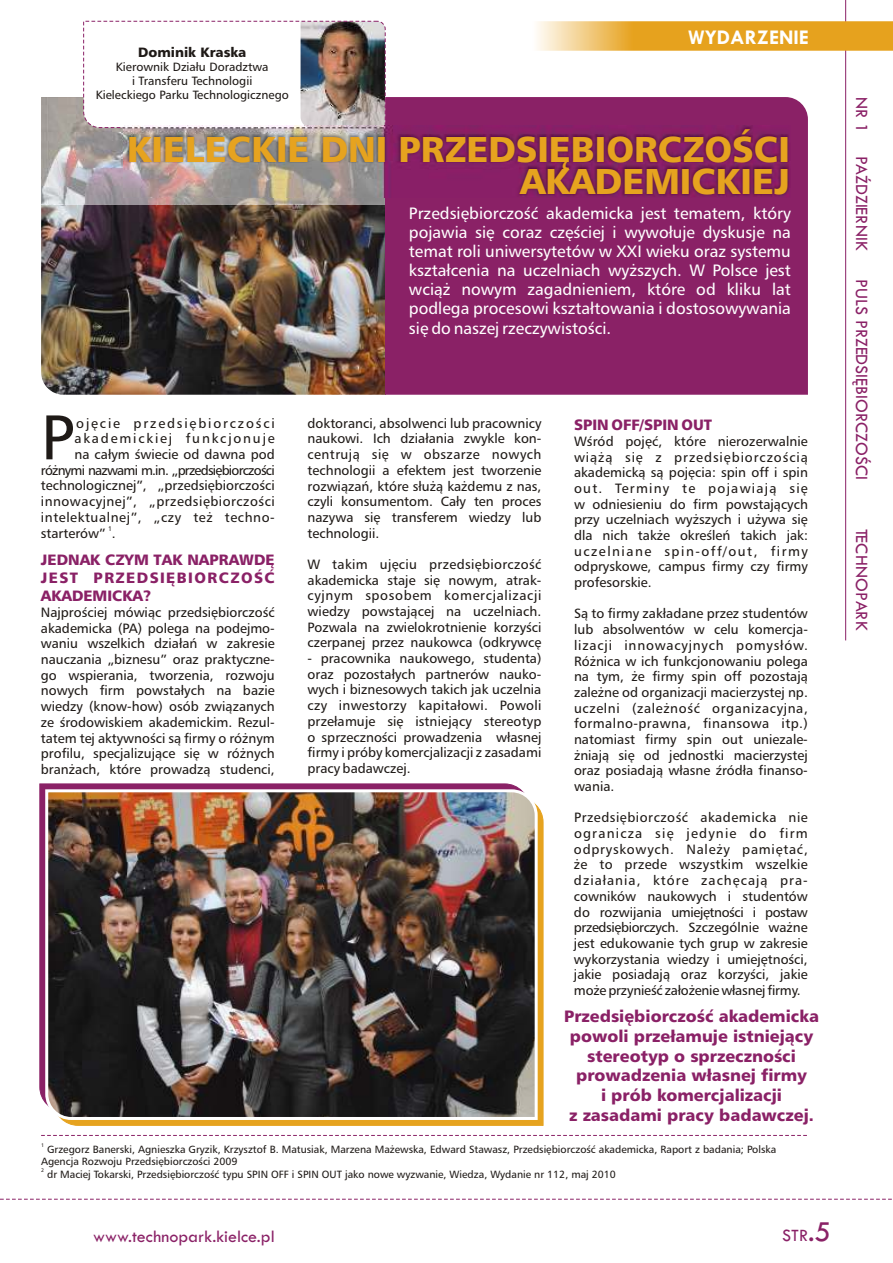
<style>
.page{position:relative;width:893px;height:1263px;background:#fff}
.page>*{position:absolute;margin:0;border:0;box-sizing:border-box;transform-origin:0 0}
.t1{font:63.15px "Humanist 777 AT";color:#1f1a17}
.t2{font:36px/32.1px "Humanist 777 Blk AT";color:#e6a31f;text-align:right}
.t3{font:500 21px "Tw Cen";color:#fff}
.t4{font:500 18px "Tw Cen";color:#8a2166}
.t5{font:16.5px/19.2px "Humanist 777 AT";color:#fff;text-align:justify}
.t6{font:16.5px/19.6px "Humanist 777 Blk AT";color:#8a2166;text-align:center}
.t7{font:15px/17.9px "Humanist 777 Blk AT";color:#8a2166;text-align:justify}
.t8{font:13.5px/15.8px "Humanist 777 AT";color:#1f1a17;text-align:justify}
.t9{font:13.5px "Humanist 777 AT";letter-spacing:.135em;color:#1f1a17}
.t10{font:13.5px "Humanist 777 Blk AT";color:#1f1a17}
.t11{font:12px/14px "Humanist 777 AT";color:#1f1a17;text-align:center}
.t12{font:10.5px/12.1px "Humanist 777 AT";color:#1f1a17}
.t13{font:6.75px "Humanist 777 AT";color:#1f1a17}
.t14{font:5.25px "Humanist 777 AT";color:#1f1a17}
.s1{font-size:30px}
</style>
<div class="page">
<img style="left:41px;top:205px;width:344px;height:190px">
<img style="left:41px;top:97px;width:767px;height:108px">
<div style="left:385px;top:97px;width:422px;height:298px;background:#8a2166"></div>
<hr style="left:845px;top:0;width:1px;height:640px;background:#8a2166">
<svg style="left:0;top:1199px;width:892px;height:1px"></svg>
<svg style="left:83px;top:21px;width:303px;height:107px"></svg>
<svg style="left:41px;top:1135px;width:766px;height:1px"></svg>
<img style="left:537px;top:21px;width:356px;height:30px">
<img style="left:124px;top:126px;width:666px;height:72px">
<div style="left:40px;top:784px;width:479px;height:318px;background:#8a2166"></div>
<svg style="left:63px;top:808px;width:480px;height:318px;background:#e6a423"></svg>
<img style="left:44px;top:788px;width:495px;height:333px">
<p class="t10" style="left:138px;top:47px;width:110px">Dominik Kraska</p>
<p class="t11" style="left:96px;top:61px;width:195px">Kierownik Działu Doradztwa<br>i Transferu Technologii<br>Kieleckiego Parku Technologicznego</p>
<p class="t3" style="left:688px;top:30px;width:122px">WYDARZENIE</p>
<p class="t2" style="left:127px;top:136px;width:664px">KIELECKIE DNI PRZEDSIĘBIORCZOŚCI<br>AKADEMICKIEJ</p>
<p class="t1" style="left:41px;top:411px;width:35px">P</p>
<p class="t9" style="left:76px;top:417px;width:200px">ojęcie przedsiębiorczości</p>
<p class="t8" style="left:41px;top:432px;width:235px;text-align:right">akademickiej funkcjonuje<br>na całym świecie od dawna pod różnymi nazwami m.in. „przedsiębiorczości technologicznej”, „przedsiębiorczości innowacyjnej”, „przedsiębiorczości intelektualnej”, „czy też techno-</p>
<p class="t13" style="left:108px;top:526px;width:5px">1</p>
<p class="t8" style="left:41px;top:527px;width:76px">starterów” .</p>
<p class="t7" style="left:41px;top:552px;width:235px">JEDNAK CZYM TAK NAPRAWDĘ JEST PRZEDSIĘBIORCZOŚĆ AKADEMICKA?</p>
<p class="t8" style="left:41px;top:606px;width:235px">Najprościej mówiąc przedsiębiorczość akademicka (PA) polega na podejmo&shy;waniu wszelkich działań w zakresie nauczania „biznesu” oraz praktyczne&shy;go wspierania, tworzenia, rozwoju nowych firm powstałych na bazie wiedzy (know-how) osób związanych ze środowiskiem akademickim. Rezul&shy;tatem tej aktywności są firmy o różnym profilu, specjalizujące się w różnych branżach, które prowadzą studenci,</p>
<p class="t5" style="left:409px;top:205px;width:383px">Przedsiębiorczość akademicka jest tematem, który pojawia się coraz częściej i wywołuje dyskusje na temat roli uniwersytetów w XXI wieku oraz systemu kształcenia na uczelniach wyższych. W Polsce jest wciąż nowym zagadnieniem, które od kliku lat podlega procesowi kształtowania i dostosowywania się do naszej rzeczywistości.</p>
<p class="t8" style="left:308px;top:416px;width:235px">doktoranci, absolwenci lub pracownicy naukowi. Ich działania zwykle kon&shy;centrują się w obszarze nowych technologii a efektem jest tworzenie rozwiązań, które służą każdemu z nas, czyli konsumentom. Cały ten proces nazywa się transferem wiedzy lub technologii.</p>
<p class="t8" style="left:308px;top:557px;width:235px">W takim ujęciu przedsiębiorczość akademicka staje się nowym, atrak&shy;cyjnym sposobem komercjalizacji wiedzy powstającej na uczelniach.<br>Pozwala na zwielokrotnienie korzyści czerpanej przez naukowca (odkrywcę</p>
<p class="t8" style="left:308px;top:652px;width:235px">- pracownika naukowego, studenta) oraz pozostałych partnerów nauko&shy;wych i biznesowych takich jak uczelnia czy inwestorzy kapitałowi. Powoli przełamuje się istniejący stereotyp o sprzeczności prowadzenia własnej firmy i próby komercjalizacji z zasadami pracy badawczej.</p>
<p class="t7" style="left:574px;top:417px;width:140px">SPIN OFF/SPIN OUT</p>
<p class="t8" style="left:574px;top:434px;width:235px">Wśród pojęć, które nierozerwalnie wiążą się z przedsiębiorczością akademicką są pojęcia: spin off i spin out. Terminy te pojawiają się w odniesieniu do firm powstających przy uczelniach wyższych i używa się dla nich także określeń takich jak: uczelniane spin-off/out, firmy odpryskowe, campus firmy czy firmy profesorskie.</p>
<p class="t8" style="left:574px;top:607px;width:235px">Są to firmy zakładane przez studentów lub absolwentów w celu komercja&shy;lizacji innowacyjnych pomysłów.<br>Różnica w ich funkcjonowaniu polega na tym, że firmy spin off pozostają zależne od organizacji macierzystej np. uczelni (zależność organizacyjna, formalno-prawna, finansowa itp.) natomiast firmy spin out uniezale&shy;żniają się od jednostki macierzystej oraz posiadają własne źródła finanso&shy;wania.</p>
<p class="t8" style="left:574px;top:811px;width:235px">Przedsiębiorczość akademicka nie ogranicza się jedynie do firm odpryskowych. Należy pamiętać, że to przede wszystkim wszelkie działania, które zachęcają pra&shy;cowników naukowych i studentów do rozwijania umiejętności i postaw przedsiębiorczych. Szczególnie ważne jest edukowanie tych grup w zakresie wykorzystania wiedzy i umiejętności, jakie posiadają oraz korzyści, jakie może przynieść założenie własnej firmy.</p>
<p class="t6" style="left:564px;top:1008px;width:256px">Przedsiębiorczość akademicka powoli przełamuje istniejący stereotyp o sprzeczności prowadzenia własnej firmy<br>i prób komercjalizacji<br>z zasadami pracy badawczej.</p>
<p class="t14" style="left:41px;top:1143px;width:5px">1</p>
<p class="t12" style="left:41px;top:1144px;width:737px;text-indent:6px">Grzegorz Banerski, Agnieszka Gryzik, Krzysztof B. Matusiak, Marzena Mażewska, Edward Stawasz, Przedsiębiorczość akademicka, Raport z badania; Polska<br>Agencja Rozwoju Przedsiębiorczości 2009</p>
<p class="t14" style="left:41px;top:1168px;width:5px">2</p>
<p class="t12" style="left:47px;top:1169px;width:570px">dr Maciej Tokarski, Przedsiębiorczość typu SPIN OFF i SPIN OUT jako nowe wyzwanie, Wiedza, Wydanie nr 112, maj 2010</p>
<p class="t4" style="left:93px;top:1229px;width:183px">www.technopark.kielce.pl</p>
<p class="t4" style="left:782px;top:1229px;width:51px">STR<span class="s1">.5</span></p>
<p class="t4" style="left:869px;top:97px;width:37px;rotate:90deg">NR 1</p>
<p class="t4" style="left:869px;top:156px;width:96px;rotate:90deg">PAŹDZIERNIK</p>
<p class="t4" style="left:869px;top:279px;width:202px;rotate:90deg">PULS PRZEDSIĘBIORCZOŚCI</p>
<p class="t4" style="left:869px;top:529px;width:103px;rotate:90deg">TECHNOPARK</p>
</div>
